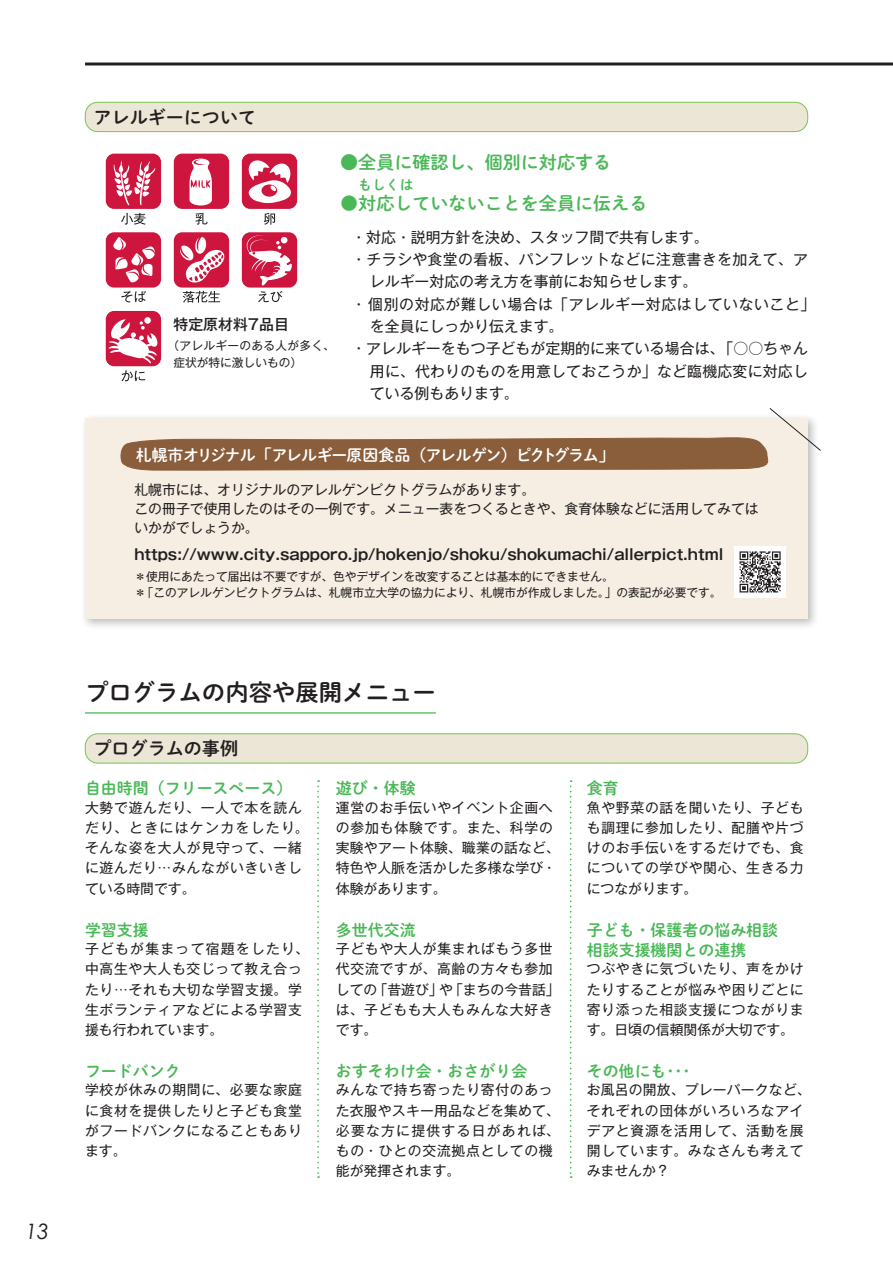
<style>
.page{position:relative;width:893px;height:1263px;background:#fff}
.page>*{position:absolute;margin:0;border:0;box-sizing:border-box;transform-origin:0 0}
.t1{font:23.4px "Shuei M Go Std B";color:#231f20}
.t2{font:italic 21.3px "Century Gothic Pro";color:#231f20}
.t3{font:18px "Shuei M Go Std B";color:#49b857}
.t4{font:18px "Shuei M Go Std B";color:#231f20}
.t5{font:15.9px/20.2px "Shuei M Go Std B";color:#49b857}
.t6{font:15.9px "Shuei M Go Std B";letter-spacing:-.07em;color:#fff}
.t7{font:14.85px "Gothic MB101 Pro";letter-spacing:.005em;color:#231f20}
.t8{font:700 14.85px "Gothic MB101 Pro De";color:#231f20}
.t9{font:14.85px "Gothic MB101 Pro";letter-spacing:.025em;color:#231f20}
.t10{font:14.85px "Gothic MB101 Pro";letter-spacing:.04em;color:#231f20}
.t11{font:500 14.85px "Gothic MB101 Pro";color:#231f20}
.t12{font:13.8px/20.2px "Gothic MB101 Pro";letter-spacing:.05em;color:#231f20}
.t13{font:13.8px/19.2px "Gothic MB101 Pro";letter-spacing:.005em;color:#231f20}
.t14{font:13.8px/20.2px "Gothic MB101 Pro";letter-spacing:.015em;color:#231f20}
.t15{font:13.8px "Shuei M Go Std B";color:#49b857}
.t16{font:11.7px/15.9px "Gothic MB101 Pro";color:#231f20}
.t17{font:11.7px/17px "Gothic MB101 Pro";letter-spacing:.025em;color:#231f20}
.s1{font-family:"Gothic MB101 Pro"}
</style>
<div class="page">
<div style="left:80px;top:413px;width:739px;height:217px;background:#231f20;opacity:.3"></div>
<div style="left:85px;top:418px;width:723px;height:201px;background:#f6eee2"></div>
<div style="left:242px;top:154px;width:55px;height:55px;background:#ce153e;border-radius:8px"></div>
<svg style="left:248px;top:160px;width:43px;height:44px"></svg>
<div style="left:106px;top:154px;width:55px;height:55px;background:#ce153e;border-radius:8px"></div>
<svg style="left:113px;top:160px;width:43px;height:46px"></svg>
<div style="left:174px;top:154px;width:55px;height:55px;background:#ce153e;border-radius:8px"></div>
<svg style="left:190px;top:159px;width:22px;height:46px"></svg>
<div style="left:174px;top:232px;width:55px;height:56px;background:#ce153e;border-radius:8px"></div>
<svg style="left:180px;top:237px;width:45px;height:46px"></svg>
<div style="left:106px;top:232px;width:55px;height:56px;background:#ce153e;border-radius:8px"></div>
<svg style="left:113px;top:237px;width:42px;height:46px"></svg>
<div style="left:242px;top:232px;width:55px;height:56px;background:#ce153e;border-radius:8px"></div>
<div style="left:106px;top:311px;width:55px;height:55px;background:#ce153e;border-radius:8px"></div>
<svg style="left:107px;top:319px;width:51px;height:45px"></svg>
<svg style="left:121px;top:213px;width:25px;height:12px"></svg>
<svg style="left:121px;top:291px;width:25px;height:11px"></svg>
<svg style="left:195px;top:213px;width:13px;height:12px"></svg>
<svg style="left:183px;top:291px;width:37px;height:12px"></svg>
<svg style="left:264px;top:213px;width:11px;height:12px"></svg>
<svg style="left:246px;top:235px;width:46px;height:67px"></svg>
<svg style="left:121px;top:370px;width:24px;height:11px"></svg>
<hr style="left:85px;top:63px;width:808px;height:2px;background:#231f20">
<hr style="left:85px;top:712px;width:351px;height:1px;background:#49b857">
<div style="left:85px;top:734px;width:723px;height:29px;background:#ece6d6;border-radius:13px"></div>
<div style="left:85px;top:733px;width:723px;height:30px;border:1px solid #7cc352;border-radius:13px"></div>
<div style="left:85px;top:102px;width:723px;height:30px;background:#ece6d6;border-radius:13px"></div>
<div style="left:85px;top:102px;width:723px;height:30px;border:1px solid #7cc352;border-radius:13px"></div>
<svg style="left:317px;top:780px;width:2px;height:398px"></svg>
<svg style="left:570px;top:780px;width:2px;height:398px"></svg>
<svg style="left:119px;top:408px;width:702px;height:62px"></svg>
<div style="left:735px;top:546px;width:51px;height:51px;background:#fff"></div>
<svg style="left:740px;top:551px;width:41px;height:41px"></svg>
<h2 class="t2" style="left:26px;top:1218px;width:25px">13</h2>
<h3 class="t4" style="left:94px;top:104px;width:164px">アレルギーについて</h3>
<p class="t11" style="left:173px;top:312px;width:117px">特定原材料7品目</p>
<p class="t17" style="left:173px;top:335px;width:163px;text-indent:-6px">（アレルギーのある人が多く、症状が特に激しいもの）</p>
<h3 class="t3" style="left:340px;top:149px;width:273px"><span class="s1">●</span>全員に確認し、個別に対応する</h3>
<p class="t15" style="left:358px;top:174px;width:57px">もしくは</p>
<h3 class="t3" style="left:340px;top:190px;width:309px">●対応していないことを全員に伝える</h3>
<p class="t7" style="left:351px;top:225px;width:359px">・対応・説明方針を決め、スタッフ間で共有します。</p>
<p class="t9" style="left:351px;top:247px;width:458px">・チラシや食堂の看板、パンフレットなどに注意書きを加えて、ア</p>
<p class="t7" style="left:370px;top:269px;width:329px">レルギー対応の考え方を事前にお知らせします。</p>
<p class="t10" style="left:351px;top:292px;width:466px">・個別の対応が難しい場合は「アレルギー対応はしていないこと」</p>
<p class="t7" style="left:370px;top:314px;width:195px">を全員にしっかり伝えます。</p>
<p class="t7" style="left:351px;top:336px;width:458px">・アレルギーをもつ子どもが定期的に来ている場合は、「○○ちゃん</p>
<p class="t7" style="left:370px;top:359px;width:440px">用に、代わりのものを用意しておこうか」など臨機応変に対応し</p>
<p class="t7" style="left:370px;top:381px;width:150px">ている例もあります。</p>
<p class="t6" style="left:136px;top:443px;width:480px">札幌市オリジナル「アレルギー原因食品（アレルゲン）ピクトグラム」</p>
<p class="t13" style="left:134px;top:478px;width:626px">札幌市には、オリジナルのアレルゲンピクトグラムがあります。<br>この冊子で使用したのはその一例です。メニュー表をつくるときや、食育体験などに活用してみてはいかがでしょうか。</p>
<p class="t8" style="left:134px;top:541px;width:591px">https://www.city.sapporo.jp/hokenjo/shoku/shokumachi/allerpict.html</p>
<p class="t16" style="left:134px;top:567px;width:589px">＊使用にあたって届出は不要ですが、色やデザインを改変することは基本的にできません。<br>＊「このアレルゲンピクトグラムは、札幌市立大学の協力により、札幌市が作成しました。」の表記が必要です。</p>
<h1 class="t1" style="left:85px;top:675px;width:352px">プログラムの内容や展開メニュー</h1>
<h3 class="t4" style="left:94px;top:735px;width:146px">プログラムの事例</h3>
<p class="t5" style="left:85px;top:778px;width:209px">自由時間（フリースペース）</p>
<p class="t12" style="left:85px;top:795px;width:225px">大勢で遊んだり、一人で本を読んだり、ときにはケンカをしたり。そんな姿を大人が見守って、一緒に遊んだり…みんながいきいきしている時間です。</p>
<p class="t5" style="left:85px;top:919px;width:65px">学習支援</p>
<p class="t12" style="left:85px;top:937px;width:225px">子どもが集まって宿題をしたり、中高生や大人も交じって教え合ったり…それも大切な学習支援。学生ボランティアなどによる学習支援も行われています。</p>
<p class="t5" style="left:85px;top:1060px;width:97px">フードバンク</p>
<p class="t12" style="left:85px;top:1078px;width:218px;text-align:justify">学校が休みの期間に、必要な家庭に食材を提供したりと子ども食堂がフードバンクになることもあります。</p>
<p class="t5" style="left:336px;top:778px;width:81px">遊び・体験</p>
<p class="t14" style="left:336px;top:795px;width:225px">運営のお手伝いやイベント企画への参加も体験です。また、科学の実験やアート体験、職業の話など、特色や人脈を活かした多様な学び・体験があります。</p>
<p class="t5" style="left:336px;top:919px;width:81px">多世代交流</p>
<p class="t12" style="left:336px;top:937px;width:225px">子どもや大人が集まればもう多世代交流ですが、高齢の方々も参加しての「昔遊び」や「まちの今昔話」は、子どもも大人もみんな大好きです。</p>
<p class="t5" style="left:336px;top:1060px;width:193px">おすそわけ会・おさがり会</p>
<p class="t12" style="left:336px;top:1078px;width:225px">みんなで持ち寄ったり寄付のあった衣服やスキー用品などを集めて、必要な方に提供する日があれば、もの・ひとの交流拠点としての機能が発揮されます。</p>
<p class="t5" style="left:587px;top:778px;width:33px">食育</p>
<p class="t12" style="left:587px;top:795px;width:218px;text-align:justify">魚や野菜の話を聞いたり、子どもも調理に参加したり、配膳や片づけのお手伝いをするだけでも、食についての学びや関心、生きる力につながります。</p>
<p class="t5" style="left:587px;top:919px;width:193px">子ども・保護者の悩み相談相談支援機関との連携</p>
<p class="t12" style="left:587px;top:957px;width:218px;text-align:justify">つぶやきに気づいたり、声をかけたりすることが悩みや困りごとに寄り添った相談支援につながります。日頃の信頼関係が大切です。</p>
<p class="t5" style="left:587px;top:1060px;width:105px">その他にも･･･</p>
<p class="t12" style="left:587px;top:1078px;width:225px">お風呂の開放、プレーパークなど、それぞれの団体がいろいろなアイデアと資源を活用して、活動を展開しています。みなさんも考えてみませんか？</p>
</div>
